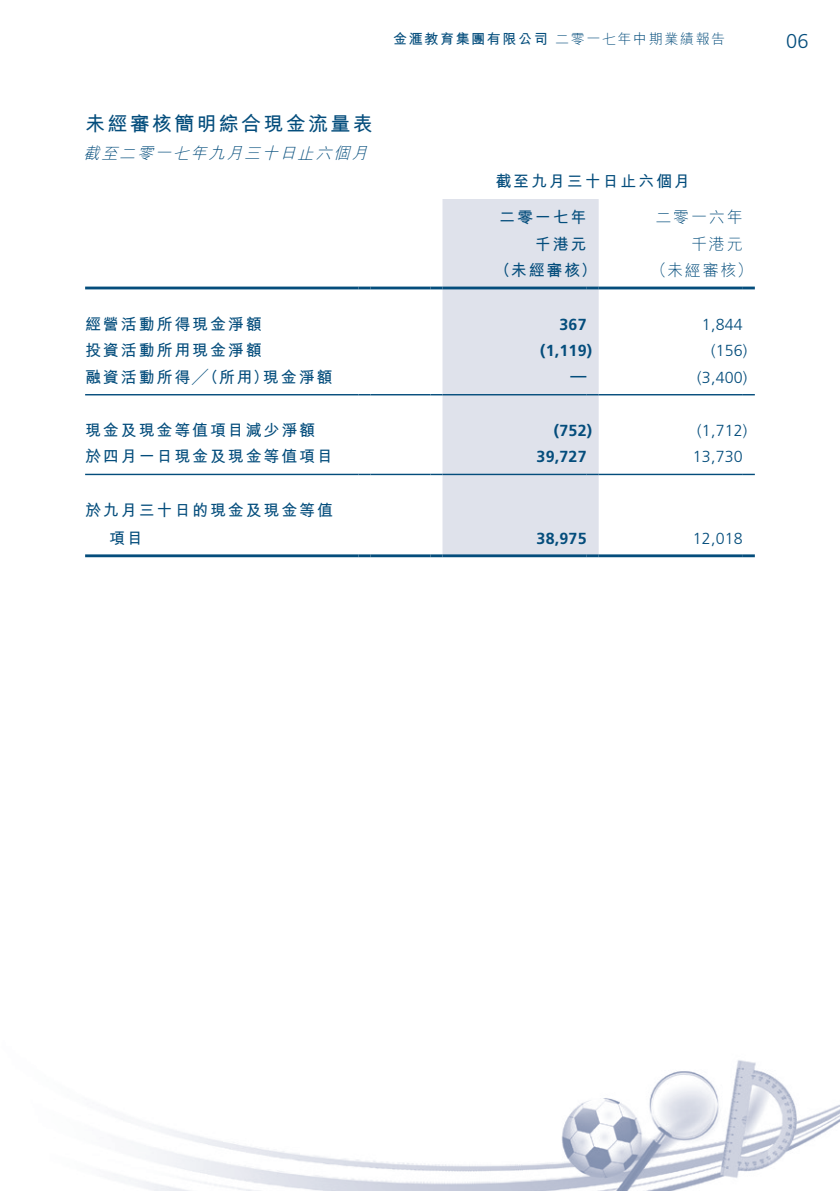
<style>
.page{position:relative;width:840px;height:1191px;background:#fff}
.page>*{position:absolute;margin:0;border:0;box-sizing:border-box;transform-origin:0 0}
._03_H1{font:700 20px "M Hei HK";letter-spacing:.115em;color:#044d7c}
.t1{font:300 20px "Frutiger LT Std";color:#044d7c}
._15_Table_Stub{font:700 16px/28px "M Hei HK";letter-spacing:.115em;color:#044d7c}
._31_table_tab_6pt{font:300 16px "Frutiger LT Std";letter-spacing:.015em;color:#044d7c}
._31_table_tab_6pt-2{font:700 16px "Frutiger LT Std";letter-spacing:.015em;color:#044d7c}
._31_table_tab_6pt-3{font:700 16px "M Hei HK";letter-spacing:.115em;color:#044d7c}
._03_H1-2{font:italic 300 16px "M Hei HK";color:#044d7c}
._31_table_tab_6pt-4{font:300 16px "M Hei HK";letter-spacing:.115em;color:#044d7c}
.t2{font:300 14px "M Hei HK";letter-spacing:.115em;color:#044d7c}
.s1{font-weight:700}
</style>
<div class="page">
<img style="left:85px;top:199px;width:754px;height:992px">
<svg style="left:442px;top:199px;width:156px;height:355px;background:#dfe2eb"></svg>
<hr style="left:85px;top:286px;width:273px;height:3px;background:#044d7c">
<svg style="left:358px;top:286px;width:12px;height:3px"></svg>
<hr style="left:370px;top:286px;width:60px;height:3px;background:#044d7c">
<svg style="left:430px;top:286px;width:12px;height:3px"></svg>
<hr style="left:442px;top:286px;width:144px;height:3px;background:#044d7c">
<svg style="left:586px;top:286px;width:12px;height:3px"></svg>
<hr style="left:598px;top:286px;width:144px;height:3px;background:#044d7c">
<svg style="left:742px;top:286px;width:12px;height:3px"></svg>
<hr style="left:85px;top:554px;width:273px;height:3px;background:#044d7c">
<svg style="left:358px;top:554px;width:12px;height:3px"></svg>
<hr style="left:370px;top:554px;width:60px;height:3px;background:#044d7c">
<svg style="left:430px;top:554px;width:12px;height:3px"></svg>
<hr style="left:442px;top:554px;width:144px;height:3px;background:#044d7c">
<svg style="left:586px;top:554px;width:12px;height:3px"></svg>
<hr style="left:598px;top:554px;width:144px;height:3px;background:#044d7c">
<svg style="left:742px;top:554px;width:12px;height:3px"></svg>
<hr style="left:85px;top:394px;width:273px;height:1px;background:#044d7c">
<svg style="left:358px;top:394px;width:12px;height:1px"></svg>
<hr style="left:370px;top:394px;width:60px;height:1px;background:#044d7c">
<svg style="left:430px;top:394px;width:12px;height:1px"></svg>
<hr style="left:442px;top:394px;width:144px;height:1px;background:#044d7c">
<svg style="left:586px;top:394px;width:12px;height:1px"></svg>
<hr style="left:598px;top:394px;width:144px;height:1px;background:#044d7c">
<svg style="left:742px;top:394px;width:12px;height:1px"></svg>
<hr style="left:85px;top:474px;width:273px;height:1px;background:#044d7c">
<svg style="left:358px;top:474px;width:12px;height:1px"></svg>
<hr style="left:370px;top:474px;width:60px;height:1px;background:#044d7c">
<svg style="left:430px;top:474px;width:12px;height:1px"></svg>
<hr style="left:442px;top:474px;width:144px;height:1px;background:#044d7c">
<svg style="left:586px;top:474px;width:12px;height:1px"></svg>
<hr style="left:598px;top:474px;width:144px;height:1px;background:#044d7c">
<svg style="left:742px;top:474px;width:12px;height:1px"></svg>
<p class="t2" style="left:393px;top:29px;width:333px"><span class="s1">金滙教育集團有限公司</span>二零一七年中期業績報告</p>
<p class="t1" style="left:785px;top:30px;width:24px">06</p>
<p class="_03_H1" style="left:85px;top:109px;width:289px">未經審核簡明綜合現金流量表</p>
<p class="_03_H1-2" style="left:83px;top:142px;width:291px">截至二零一七年九月三十日止六個月</p>
<p class="_31_table_tab_6pt-3" style="left:495px;top:169px;width:196px">截至九月三十日止六個月</p>
<p class="_31_table_tab_6pt-3" style="left:499px;top:206px;width:89px">二零一七年</p>
<p class="_31_table_tab_6pt-4" style="left:655px;top:206px;width:89px">二零一六年</p>
<p class="_31_table_tab_6pt-3" style="left:534px;top:232px;width:53px">千港元</p>
<p class="_31_table_tab_6pt-4" style="left:690px;top:232px;width:53px">千港元</p>
<p class="_31_table_tab_6pt-3" style="left:494px;top:258px;width:103px">（未經審核）</p>
<p class="_31_table_tab_6pt-4" style="left:650px;top:259px;width:103px">（未經審核）</p>
<p class="_15_Table_Stub" style="left:85px;top:309px;width:178px">經營活動所得現金淨額</p>
<p class="_31_table_tab_6pt-2" style="left:559px;top:315px;width:29px">367</p>
<p class="_31_table_tab_6pt" style="left:701px;top:315px;width:42px">1,844</p>
<p class="_15_Table_Stub" style="left:85px;top:335px;width:178px">投資活動所用現金淨額</p>
<p class="_31_table_tab_6pt-2" style="left:540px;top:341px;width:53px">(1,119)</p>
<p class="_31_table_tab_6pt" style="left:710px;top:342px;width:38px">(156)</p>
<p class="_15_Table_Stub" style="left:85px;top:361px;width:249px">融資活動所得╱（所用）現金淨額</p>
<p class="_31_table_tab_6pt-2" style="left:570px;top:366px;width:17px">—</p>
<p class="_31_table_tab_6pt" style="left:696px;top:368px;width:52px">(3,400)</p>
<p class="_15_Table_Stub" style="left:85px;top:415px;width:231px">現金及現金等值項目減少淨額</p>
<p class="_31_table_tab_6pt-2" style="left:553px;top:421px;width:40px">(752)</p>
<p class="_31_table_tab_6pt" style="left:696px;top:421px;width:52px">(1,712)</p>
<p class="_15_Table_Stub" style="left:85px;top:441px;width:249px">於四月一日現金及現金等值項目</p>
<p class="_31_table_tab_6pt-2" style="left:536px;top:447px;width:52px">39,727</p>
<p class="_31_table_tab_6pt" style="left:692px;top:448px;width:52px">13,730</p>
<p class="_15_Table_Stub" style="left:109px;top:495px;width:225px;text-indent:-24px">於九月三十日的現金及現金等值項目</p>
<p class="_31_table_tab_6pt-2" style="left:536px;top:529px;width:52px">38,975</p>
<p class="_31_table_tab_6pt" style="left:692px;top:529px;width:52px">12,018</p>
</div>
